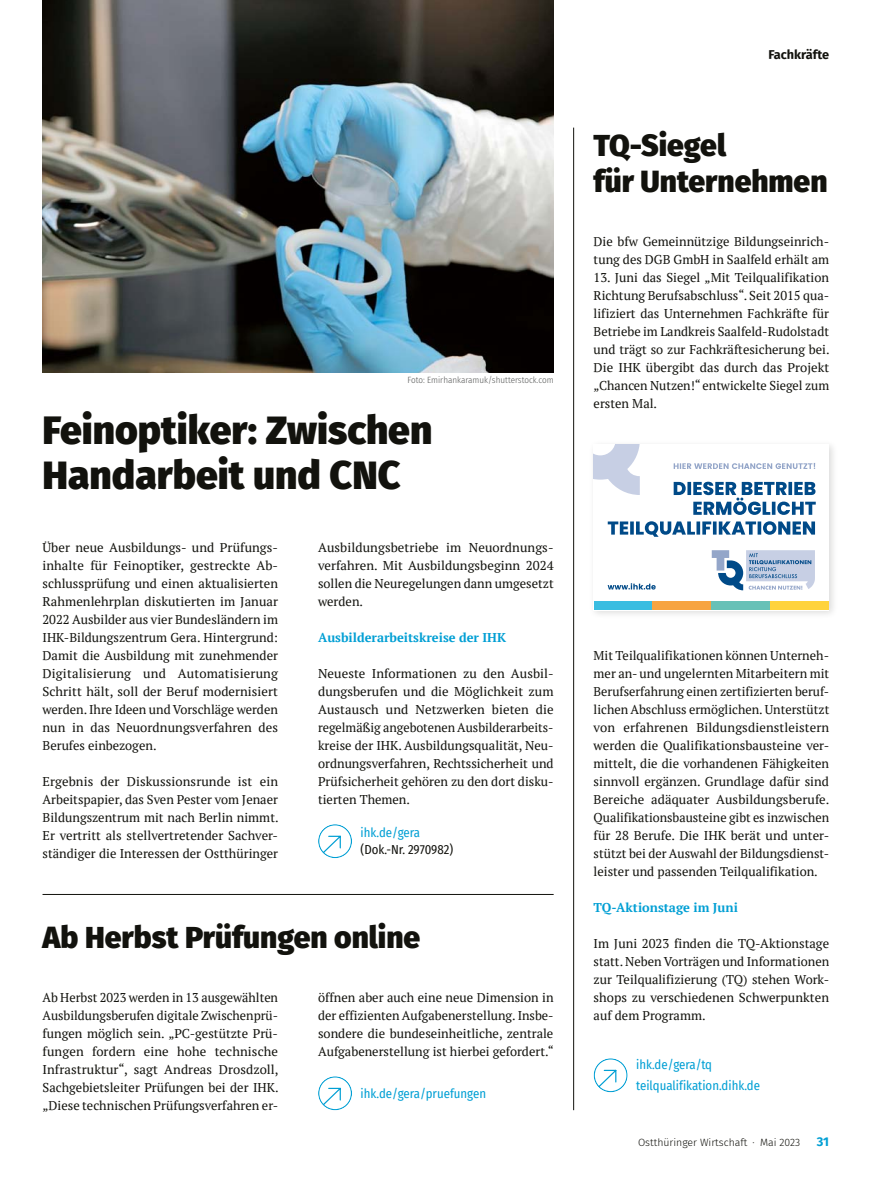
<style>
.page{position:relative;width:893px;height:1191px;background:#fff}
.page>*{position:absolute;margin:0;border:0;box-sizing:border-box;transform-origin:0 0}
.t1{font:900 39px/45px "Fira Sans";color:#12120d}
.t2{font:900 30px/36px "Fira Sans";color:#12120d}
.t3{font:12.75px/18px "PT Serif";color:#12120d;text-align:justify}
.t4{font:12.75px/20.7px "Fira Sans Condensed";color:#009fd4}
.t5{font:700 12.75px "PT Serif";color:#009fd4}
.t6{font:12.75px "Fira Sans Condensed";letter-spacing:-.005em;color:#12120d}
.t7{font:700 12.75px "Fira Sans";color:#12120d}
.t8{font:700 12.75px "Fira Sans";color:#009fd4}
.t9{font:300 10.5px "Fira Sans";color:#12120d}
.t10{font:300 9px "Fira Sans Condensed";color:#555756}
</style>
<div class="page">
<svg style="left:594px;top:1058px;width:34px;height:34px"></svg>
<hr style="left:573px;top:128px;width:1px;height:982px;background:#12120d">
<svg style="left:318px;top:824px;width:34px;height:34px"></svg>
<img style="left:43px;top:0;width:511px;height:372px">
<hr style="left:43px;top:894px;width:511px;height:1px;background:#12120d">
<svg style="left:318px;top:1076px;width:34px;height:34px"></svg>
<div style="left:589px;top:439px;width:249px;height:180px;background:#12120d;opacity:.15"></div>
<div style="left:594px;top:444px;width:235px;height:166px;background:#fff"></div>
<div style="left:594px;top:601px;width:58px;height:9px;background:#3abde1"></div>
<div style="left:652px;top:601px;width:59px;height:9px;background:#f7a441"></div>
<div style="left:711px;top:601px;width:59px;height:9px;background:#67c1b7"></div>
<div style="left:770px;top:601px;width:59px;height:9px;background:#ffd33c"></div>
<svg style="left:712px;top:550px;width:103px;height:40px"></svg>
<svg style="left:674px;top:463px;width:141px;height:6px"></svg>
<svg style="left:608px;top:583px;width:48px;height:6px"></svg>
<svg style="left:608px;top:521px;width:207px;height:16px"></svg>
<svg style="left:674px;top:482px;width:142px;height:33px"></svg>
<svg style="left:594px;top:444px;width:46px;height:51px"></svg>
<svg style="left:829px;top:610px;width:4px;height:3px"></svg>
<p class="t10" style="left:408px;top:373px;width:148px">Foto: Emirhankaramuk/shutterstock.com</p>
<h1 class="t1" style="left:43px;top:404px;width:391px">Feinoptiker: Zwischen<br>Handarbeit und CNC</h1>
<p class="t3" style="left:43px;top:538px;width:237px">Über neue Ausbildungs- und Prüfungs&shy;inhalte für Feinoptiker, gestreckte Ab&shy;schlussprüfung und einen aktualisierten Rahmenlehrplan diskutierten im Januar 2022 Ausbilder aus vier Bundesländern im IHK-Bildungszentrum Gera. Hintergrund:<br>Damit die Ausbildung mit zunehmender Digitalisierung und Automatisierung Schritt hält, soll der Beruf modernisiert werden. Ihre Ideen und Vorschläge werden nun in das Neuordnungsverfahren des Berufes einbezogen.</p>
<p class="t3" style="left:43px;top:772px;width:238px">Ergebnis der Diskussionsrunde ist ein Arbeitspapier, das Sven Pester vom Jenaer Bildungszentrum mit nach Berlin nimmt.<br>Er vertritt als stellvertretender Sachver&shy;ständiger die Interessen der Ostthüringer</p>
<p class="t3" style="left:318px;top:538px;width:237px">Ausbildungsbetriebe im Neuordnungs&shy;verfahren. Mit Ausbildungsbeginn 2024 sollen die Neuregelungen dann umgesetzt werden.</p>
<p class="t5" style="left:318px;top:629px;width:190px">Ausbilderarbeitskreise der IHK</p>
<p class="t3" style="left:318px;top:664px;width:237px">Neueste Informationen zu den Ausbil&shy;dungsberufen und die Möglichkeit zum Austausch und Netzwerken bieten die regelmäßig angebotenen Ausbilderarbeits&shy;kreise der IHK. Ausbildungsqualität, Neu&shy;ordnungsverfahren, Rechtssicherheit und Prüfsicherheit gehören zu den dort disku&shy;tierten Themen.</p>
<p class="t4" style="left:361px;top:822px;width:61px">ihk.de/gera</p>
<p class="t6" style="left:361px;top:840px;width:94px">(Dok.-Nr. 2970982)</p>
<h2 class="t2" style="left:43px;top:917px;width:379px">Ab Herbst Prüfungen online</h2>
<p class="t3" style="left:43px;top:988px;width:238px">Ab Herbst 2023 werden in 13 ausgewählten Ausbildungsberufen digitale Zwischenprü&shy;fungen möglich sein. „PC-gestützte Prü&shy;fungen fordern eine hohe technische Infrastruktur“, sagt Andreas Drosdzoll, Sachgebietsleiter Prüfungen bei der IHK. „Diese technischen Prüfungsverfahren er-</p>
<p class="t3" style="left:318px;top:988px;width:237px">öffnen aber auch eine neue Dimension in der effizienten Aufgabenerstellung. Insbe&shy;sondere die bundeseinheitliche, zentrale Aufgabenerstellung ist hierbei gefordert.“</p>
<p class="t4" style="left:361px;top:1082px;width:127px">ihk.de/gera/pruefungen</p>
<p class="t7" style="left:768px;top:44px;width:62px">Fachkräfte</p>
<h2 class="t2" style="left:594px;top:125px;width:235px">TQ-Siegel<br>für Unternehmen</h2>
<p class="t3" style="left:594px;top:232px;width:237px">Die bfw Gemeinnützige Bildungseinrich&shy;tung des DGB GmbH in Saalfeld erhält am</p>
<p class="t3" style="left:594px;top:268px;width:238px">13. Juni das Siegel „Mit Teilqualifikation Richtung Berufsabschluss“. Seit 2015 qua&shy;lifiziert das Unternehmen Fachkräfte für Betriebe im Landkreis Saalfeld-Rudolstadt und trägt so zur Fachkräftesicherung bei.<br>Die IHK übergibt das durch das Projekt „Chancen Nutzen!“ entwickelte Siegel zum ersten Mal.</p>
<p class="t3" style="left:594px;top:646px;width:237px">Mit Teilqualifikationen können Unterneh&shy;mer an- und ungelernten Mitarbeitern mit Berufserfahrung einen zertifizierten beruf&shy;lichen Abschluss ermöglichen. Unterstützt von erfahrenen Bildungsdienstleistern werden die Qualifikationsbausteine ver&shy;mittelt, die die vorhandenen Fähigkeiten sinnvoll ergänzen. Grundlage dafür sind Bereiche adäquater Ausbildungsberufe.<br>Qualifikationsbausteine gibt es inzwischen für 28 Berufe. Die IHK berät und unter&shy;stützt bei der Auswahl der Bildungsdienst&shy;leister und passenden Teilqualifikation.</p>
<p class="t5" style="left:594px;top:899px;width:146px">TQ-Aktionstage im Juni</p>
<p class="t3" style="left:594px;top:934px;width:237px">Im Juni 2023 finden die TQ-Aktionstage statt. Neben Vorträgen und Informationen zur Teilqualifizierung (TQ) stehen Work&shy;shops zu verschiedenen Schwerpunkten auf dem Programm.</p>
<p class="t4" style="left:636px;top:1054px;width:125px">ihk.de/gera/tq teilqualifikation.dihk.de</p>
<p class="t9" style="left:638px;top:1135px;width:164px">Ostthüringer Wirtschaft · Mai 2023</p>
<p class="t8" style="left:817px;top:1131px;width:14px">31</p>
</div>
